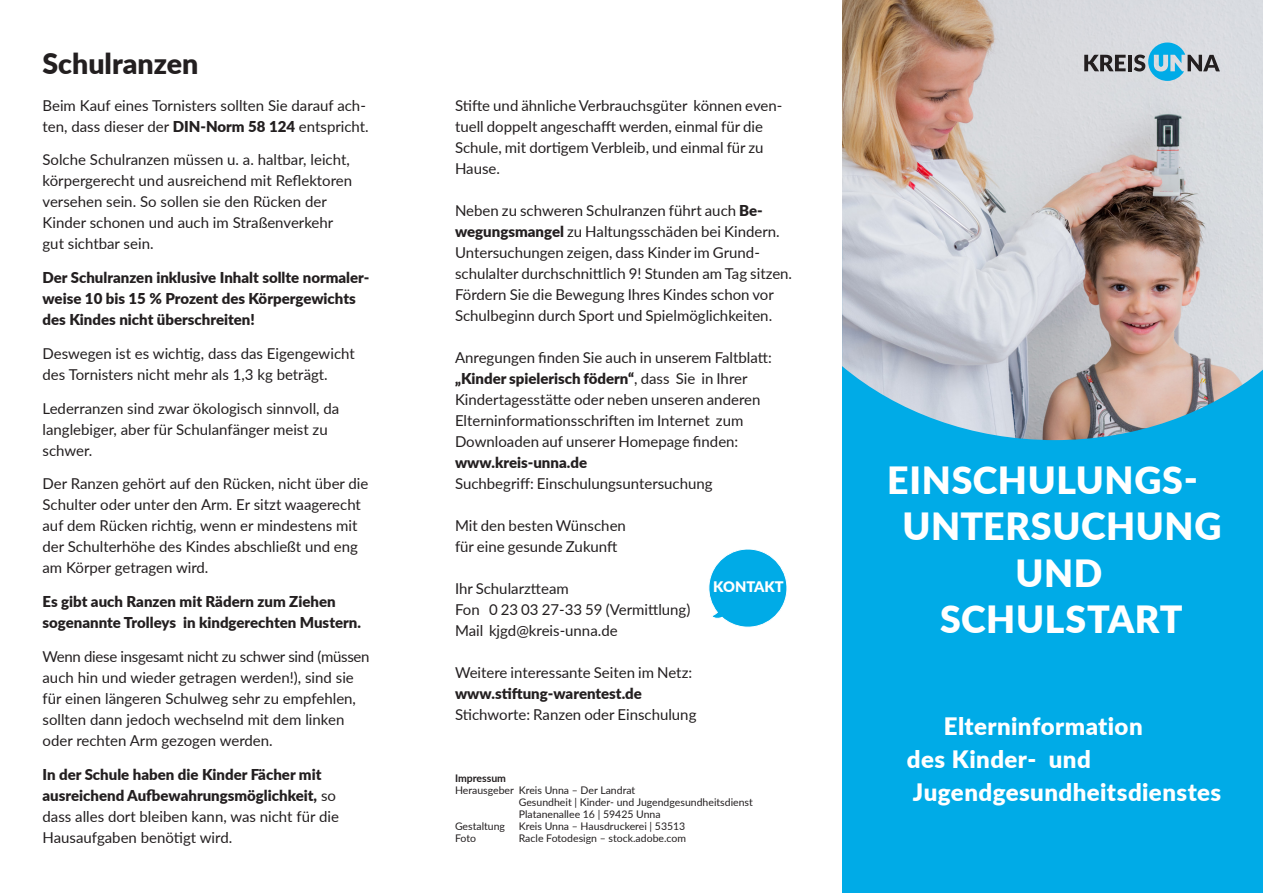
<style>
.page{position:relative;width:1263px;height:893px;background:#fff}
.page>*{position:absolute;margin:0;border:0;box-sizing:border-box;transform-origin:0 0}
.t1{font:900 37.5px "Lato";letter-spacing:.02em;color:#fff}
.t2{font:900 28.5px "Lato";color:#231f20}
.t3{font:900 24px "Lato";letter-spacing:.02em;color:#fff}
.t4{font:15px/21px "Lato";color:#231f20}
.t5{font:900 15px/21px "Lato";color:#231f20}
.t6{font:900 14.55px "Lato";color:#fff}
.t7{font:10.5px "Lato";color:#231f20}
.t8{font:700 10.5px "Lato";color:#231f20}
.s1{font-weight:900}
.s2{font-weight:400}
</style>
<div class="page">
<div style="left:842px;top:240px;width:421px;height:653px;background:#00abe7"></div>
<img style="left:842px;top:0;width:421px;height:440px">
<svg style="left:1084px;top:55px;width:41px;height:16px"></svg>
<hr style="left:1128px;top:55px;width:4px;height:16px;background:#231f20">
<svg style="left:1134px;top:43px;width:86px;height:38px;background:#8fb9ca"></svg>
<svg style="left:708px;top:549px;width:79px;height:79px"></svg>
<p class="t2" style="left:43px;top:42px;width:157px">Schulranzen</p>
<p class="t4" style="left:43px;top:94px;width:328px">Beim Kauf eines Tornisters sollten Sie darauf ach&shy;ten, dass dieser der <span class="s1">DIN-Norm 58 124</span> entspricht.</p>
<p class="t4" style="left:43px;top:149px;width:311px">Solche Schulranzen müssen u. a. haltbar, leicht, körpergerecht und ausreichend mit Reflektoren versehen sein. So sollen sie den Rücken der Kinder schonen und auch im Straßenverkehr gut sichtbar sein.</p>
<p class="t5" style="left:43px;top:266px;width:327px">Der Schulranzen inklusive Inhalt sollte normaler&shy;weise 10 bis 15 % Prozent des Körpergewichts des Kindes nicht überschreiten!</p>
<p class="t4" style="left:43px;top:342px;width:314px">Deswegen ist es wichtig, dass das Eigengewicht des Tornisters nicht mehr als 1,3 kg beträgt.</p>
<p class="t4" style="left:43px;top:397px;width:298px">Lederranzen sind zwar ökologisch sinnvoll, da langlebiger, aber für Schulanfänger meist zu schwer.</p>
<p class="t4" style="left:43px;top:473px;width:327px">Der Ranzen gehört auf den Rücken, nicht über die Schulter oder unter den Arm. Er sitzt waagerecht auf dem Rücken richtig, wenn er mindestens mit der Schulterhöhe des Kindes abschließt und eng am Körper getragen wird.</p>
<p class="t5" style="left:43px;top:590px;width:320px">Es gibt auch Ranzen mit Rädern zum Ziehen sogenannte Trolleys in kindgerechten Mustern.</p>
<p class="t4" style="left:43px;top:645px;width:329px">Wenn diese insgesamt nicht zu schwer sind (müssen auch hin und wieder getragen werden!), sind sie für einen längeren Schulweg sehr zu empfehlen, sollten dann jedoch wechselnd mit dem linken oder rechten Arm gezogen werden.</p>
<p class="t5" style="left:43px;top:763px;width:298px">In der Schule haben die Kinder Fächer mit ausreichend Aufbewahrungsmöglichkeit, <span class="s2">so dass alles dort bleiben kann, was nicht für die Hausaufgaben benötigt wird.</span></p>
<p class="t4" style="left:455px;top:94px;width:329px">Stifte und ähnliche Verbrauchsgüter können even&shy;tuell doppelt angeschafft werden, einmal für die Schule, mit dortigem Verbleib, und einmal für zu Hause.</p>
<p class="t4" style="left:455px;top:199px;width:339px">Neben zu schweren Schulranzen führt auch <span class="s1">Be&shy;wegungsmangel</span> zu Haltungsschäden bei Kindern.<br>Untersuchungen zeigen, dass Kinder im Grund&shy;schulalter durchschnittlich 9! Stunden am Tag sitzen.</p>
<p class="t4" style="left:455px;top:283px;width:320px">Fördern Sie die Bewegung Ihres Kindes schon vor<br>Schulbeginn durch Sport und Spielmöglichkeiten.</p>
<p class="t4" style="left:455px;top:346px;width:318px">Anregungen finden Sie auch in unserem Faltblatt:</p>
<p class="t4" style="left:455px;top:367px;width:307px"><span class="s1">„Kinder spielerisch födern“</span>, dass Sie in Ihrer Kindertagesstätte oder neben unseren anderen Elterninformationsschriften im Internet zum Downloaden auf unserer Homepage finden: <span class="s1">www.kreis-unna.de</span></p>
<p class="t4" style="left:455px;top:472px;width:259px">Suchbegriff: Einschulungsuntersuchung</p>
<p class="t4" style="left:455px;top:514px;width:172px">Mit den besten Wünschen für eine gesunde Zukunft</p>
<p class="t4" style="left:455px;top:577px;width:115px">Ihr Schularztteam</p>
<p class="t4" style="left:455px;top:598px;width:237px">Fon 0 23 03 27-33 59 (Vermittlung)</p>
<p class="t4" style="left:455px;top:619px;width:164px">Mail kjgd@kreis-unna.de</p>
<p class="t4" style="left:455px;top:661px;width:239px">Weitere interessante Seiten im Netz:</p>
<p class="t5" style="left:455px;top:682px;width:188px">www.stiftung-warentest.de</p>
<p class="t4" style="left:455px;top:703px;width:243px">Stichworte: Ranzen oder Einschulung</p>
<p class="t6" style="left:713px;top:576px;width:72px">KONTAKT</p>
<p class="t8" style="left:455px;top:770px;width:53px">Impressum</p>
<p class="t7" style="left:455px;top:783px;width:182px">Herausgeber Kreis Unna – Der Landrat</p>
<p class="t7" style="left:519px;top:795px;width:236px">Gesundheit | Kinder- und Jugendgesundheitsdienst</p>
<p class="t7" style="left:519px;top:807px;width:143px">Platanenallee 16 | 59425 Unna</p>
<p class="t7" style="left:455px;top:819px;width:52px">Gestaltung</p>
<p class="t7" style="left:519px;top:819px;width:168px">Kreis Unna – Hausdruckerei | 53513</p>
<p class="t7" style="left:455px;top:831px;width:23px">Foto</p>
<p class="t7" style="left:519px;top:831px;width:169px">Racle Fotodesign – stock.adobe.com</p>
<p class="t1" style="left:887px;top:452px;width:312px">EINSCHULUNGS-</p>
<p class="t1" style="left:902px;top:498px;width:321px">UNTERSUCHUNG</p>
<p class="t1" style="left:1015px;top:545px;width:89px">UND</p>
<p class="t1" style="left:940px;top:591px;width:244px">SCHULSTART</p>
<p class="t3" style="left:944px;top:708px;width:200px">Elterninformation</p>
<p class="t3" style="left:907px;top:741px;width:185px">des Kinder- und</p>
<p class="t3" style="left:913px;top:774px;width:310px">Jugendgesundheitsdienstes</p>
</div>
